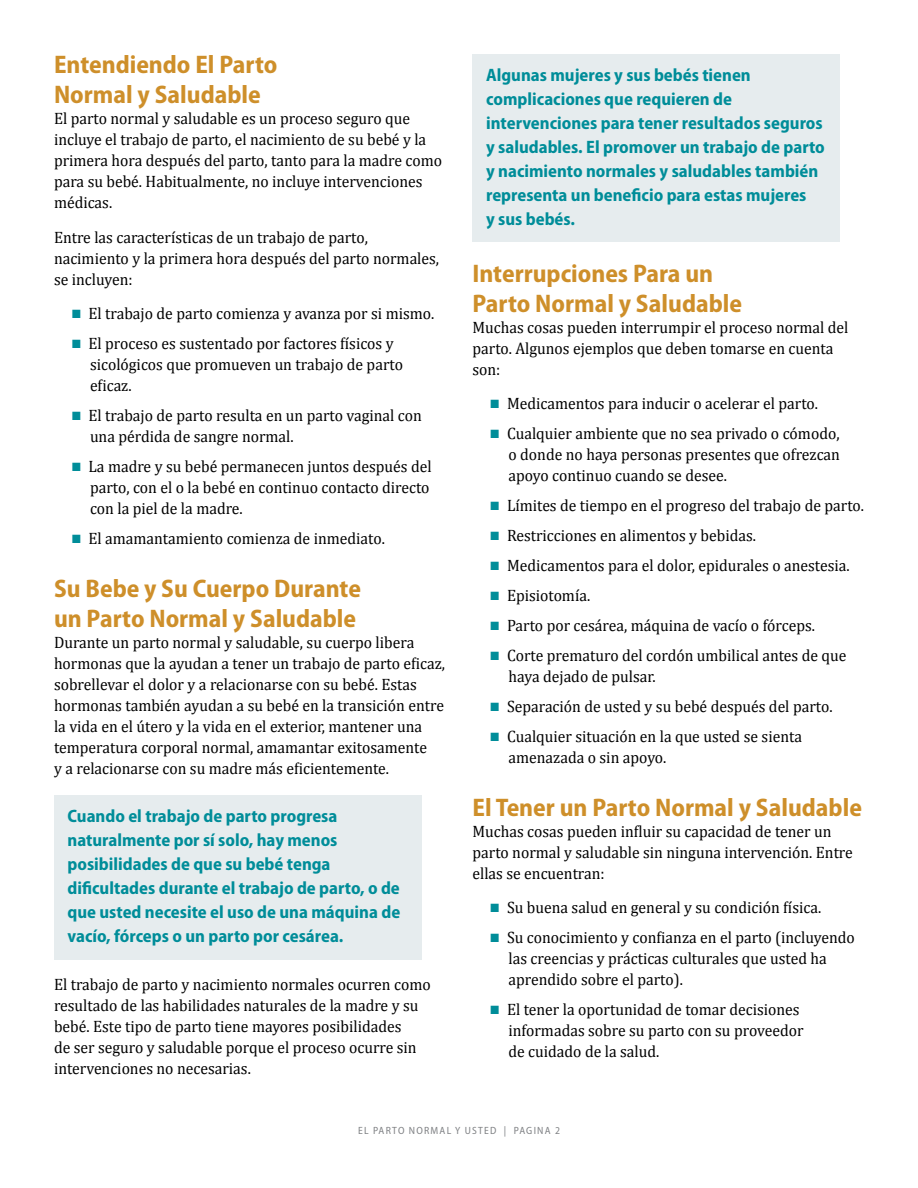
<style>
.page{position:relative;width:918px;height:1188px;background:#fff}
.page>*{position:absolute;margin:0;border:0;box-sizing:border-box;transform-origin:0 0}
.t1{font:700 semi-condensed 25.5px/30px "Myriad Pro";color:#ce8f2a}
.t2{font:700 semi-condensed 18px/24px "Myriad Pro";color:#008d99}
.t3{font:16.5px/21px "Cambria";color:#000;scale:.95 1}
.t4{font:semi-condensed 10.5px "Myriad Pro";letter-spacing:.12em;color:#808285}
.s1{color:#008d99}
</style>
<div class="page">
<div style="left:473px;top:54px;width:367px;height:188px;background:#e6ecee"></div>
<div style="left:54px;top:795px;width:367px;height:165px;background:#e6ecee"></div>
<h1 class="t1" style="left:54px;top:50px;width:225px">Entendiendo El Parto<br>Normal y Saludable</h1>
<p class="t3" style="left:54px;top:108px;width:410px">El parto normal y saludable es un proceso seguro que incluye el trabajo de parto, el nacimiento de su bebé y la primera hora después del parto, tanto para la madre como para su bebé. Habitualmente, no incluye intervenciones médicas.</p>
<p class="t3" style="left:54px;top:226px;width:407px">Entre las características de un trabajo de parto, nacimiento y la primera hora después del parto normales, se incluyen:</p>
<p class="t3" style="left:72px;top:303px;width:383px"><span class="s1">■</span> El trabajo de parto comienza y avanza por si mismo.</p>
<p class="t3" style="left:90px;top:333px;width:331px;text-indent:-18px"><span class="s1">■</span> El proceso es sustentado por factores físicos y sicológicos que promueven un trabajo de parto eficaz.</p>
<p class="t3" style="left:90px;top:405px;width:351px;text-indent:-18px"><span class="s1">■</span> El trabajo de parto resulta en un parto vaginal con una pérdida de sangre normal.</p>
<p class="t3" style="left:90px;top:456px;width:361px;text-indent:-18px"><span class="s1">■</span> La madre y su bebé permanecen juntos después del parto, con el o la bebé en continuo contacto directo con la piel de la madre.</p>
<p class="t3" style="left:72px;top:528px;width:331px"><span class="s1">■</span> El amamantamiento comienza de inmediato.</p>
<h1 class="t1" style="left:54px;top:573px;width:309px">Su Bebe y Su Cuerpo Durante un Parto Normal y Saludable</h1>
<p class="t3" style="left:54px;top:631px;width:413px">Durante un parto normal y saludable, su cuerpo libera hormonas que la ayudan a tener un trabajo de parto eficaz, sobrellevar el dolor y a relacionarse con su bebé. Estas hormonas también ayudan a su bebé en la transición entre la vida en el útero y la vida en el exterior, mantener una temperatura corporal normal, amamantar exitosamente<br>y a relacionarse con su madre más eficientemente.</p>
<p class="t2" style="left:68px;top:805px;width:334px">Cuando el trabajo de parto progresa naturalmente por sí solo, hay menos posibilidades de que su bebé tenga dificultades durante el trabajo de parto, o de que usted necesite el uso de una máquina de vacío, fórceps o un parto por cesárea.</p>
<p class="t3" style="left:54px;top:973px;width:398px">El trabajo de parto y nacimiento normales ocurren como resultado de las habilidades naturales de la madre y su bebé. Este tipo de parto tiene mayores posibilidades<br>de ser seguro y saludable porque el proceso ocurre sin intervenciones no necesarias.</p>
<p class="t2" style="left:486px;top:63px;width:340px">Algunas mujeres y sus bebés tienen complicaciones que requieren de intervenciones para tener resultados seguros y saludables. El promover un trabajo de parto y nacimiento normales y saludables también representa un beneficio para estas mujeres<br>y sus bebés.</p>
<h1 class="t1" style="left:472px;top:258px;width:271px">Interrupciones Para un<br>Parto Normal y Saludable</h1>
<p class="t3" style="left:472px;top:316px;width:397px">Muchas cosas pueden interrumpir el proceso normal del parto. Algunos ejemplos que deben tomarse en cuenta son:</p>
<p class="t3" style="left:491px;top:393px;width:346px"><span class="s1">■</span> Medicamentos para inducir o acelerar el parto.</p>
<p class="t3" style="left:509px;top:423px;width:350px;text-align:justify;text-indent:-18px"><span class="s1">■</span> Cualquier ambiente que no sea privado o cómodo, o donde no haya personas presentes que ofrezcan apoyo continuo cuando se desee.</p>
<p class="t3" style="left:491px;top:495px;width:395px"><span class="s1">■</span> Límites de tiempo en el progreso del trabajo de parto.</p>
<p class="t3" style="left:491px;top:525px;width:281px"><span class="s1">■</span> Restricciones en alimentos y bebidas.</p>
<p class="t3" style="left:491px;top:555px;width:380px"><span class="s1">■</span> Medicamentos para el dolor, epidurales o anestesia.</p>
<p class="t3" style="left:491px;top:585px;width:107px"><span class="s1">■</span> Episiotomía.</p>
<p class="t3" style="left:491px;top:615px;width:343px"><span class="s1">■</span> Parto por cesárea, máquina de vacío o fórceps.</p>
<p class="t3" style="left:509px;top:645px;width:357px;text-indent:-18px"><span class="s1">■</span> Corte prematuro del cordón umbilical antes de que haya dejado de pulsar.</p>
<p class="t3" style="left:491px;top:696px;width:362px"><span class="s1">■</span> Separación de usted y su bebé después del parto.</p>
<p class="t3" style="left:509px;top:726px;width:311px;text-indent:-18px"><span class="s1">■</span> Cualquier situación en la que usted se sienta amenazada o sin apoyo.</p>
<h1 class="t1" style="left:472px;top:792px;width:391px">El Tener un Parto Normal y Saludable</h1>
<p class="t3" style="left:472px;top:820px;width:402px">Muchas cosas pueden influir su capacidad de tener un parto normal y saludable sin ninguna intervención. Entre ellas se encuentran:</p>
<p class="t3" style="left:491px;top:897px;width:350px"><span class="s1">■</span> Su buena salud en general y su condición física.</p>
<p class="t3" style="left:509px;top:927px;width:366px;text-indent:-18px"><span class="s1">■</span> Su conocimiento y confianza en el parto (incluyendo las creencias y prácticas culturales que usted ha aprendido sobre el parto).</p>
<p class="t3" style="left:508px;top:999px;width:312px;text-indent:-18px"><span class="s1">■</span> El tener la oportunidad de tomar decisiones informadas sobre su parto con su proveedor de cuidado de la salud.</p>
<p class="t4" style="left:358px;top:1125px;width:203px">EL PARTO NORMAL Y USTED | PAGINA 2</p>
</div>
